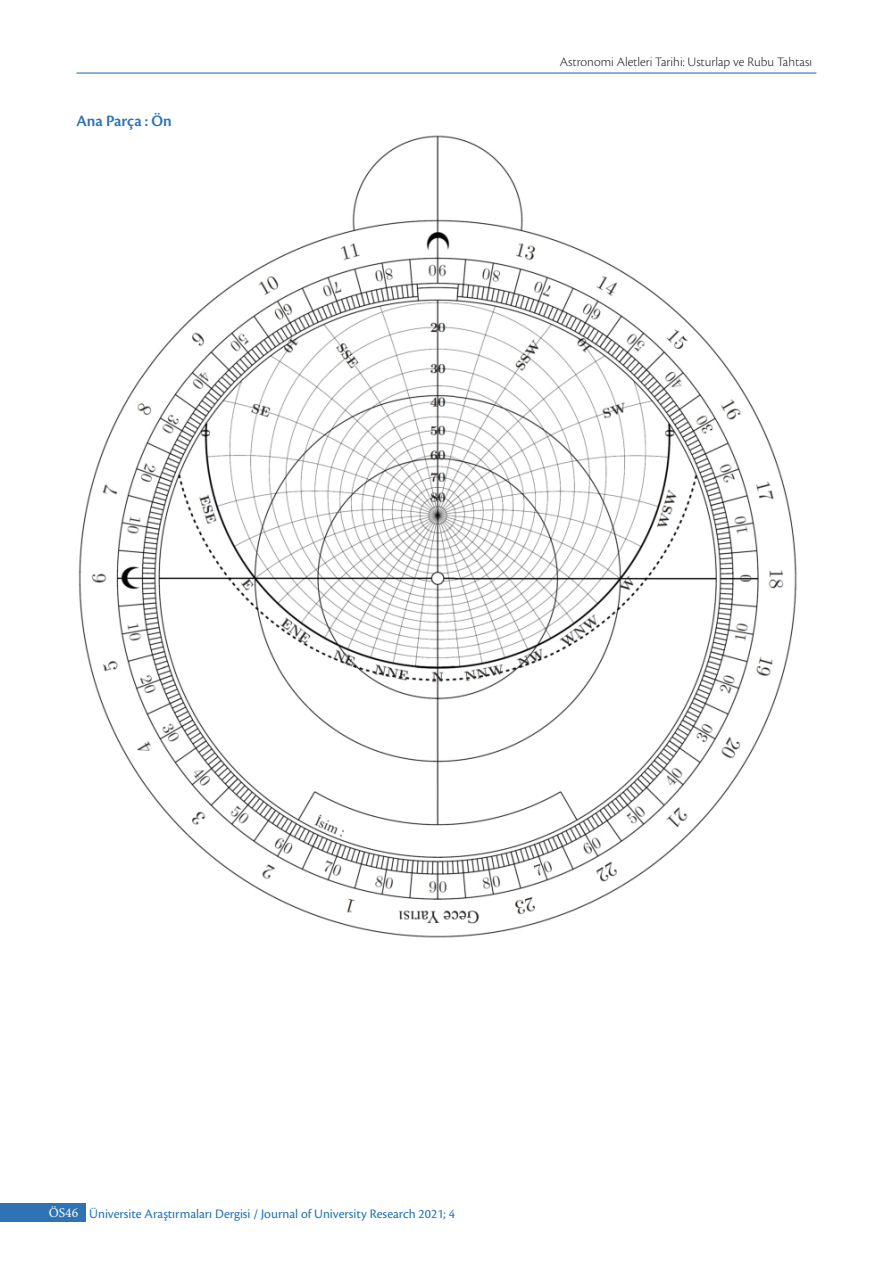
<style>
.page{position:relative;width:893px;height:1263px;background:#fff}
.page>*{position:absolute;margin:0;border:0;box-sizing:border-box;transform-origin:0 0}
.t1{font:16.5px "Cronos Pro Semibold Subh";color:#2e74b4}
.t2{font:13.5px "Cronos Pro";color:#2374b6}
.t3{font:300 13.5px "Cronos Pro";letter-spacing:-.005em;color:#231f20}
.s1{font-family:"Minion Pro";color:#fff}
</style>
<div class="page">
<img style="left:78px;top:135px;width:719px;height:803px">
<div style="left:0;top:1203px;width:85px;height:18px;background:#2e74b4"></div>
<hr style="left:77px;top:72px;width:739px;height:2px;background:#2e74b4">
<p class="t1" style="left:77px;top:112px;width:97px">Ana Parça : Ön</p>
<p class="t3" style="left:560px;top:54px;width:254px">Astronomi Aletleri Tarihi: Usturlap ve Rubu Tahtası</p>
<p class="t2" style="left:49px;top:1205px;width:408px"><span class="s1">ÖS46</span> Üniversite Araştırmaları Dergisi / Journal of University Research 2021; 4</p>
</div>
